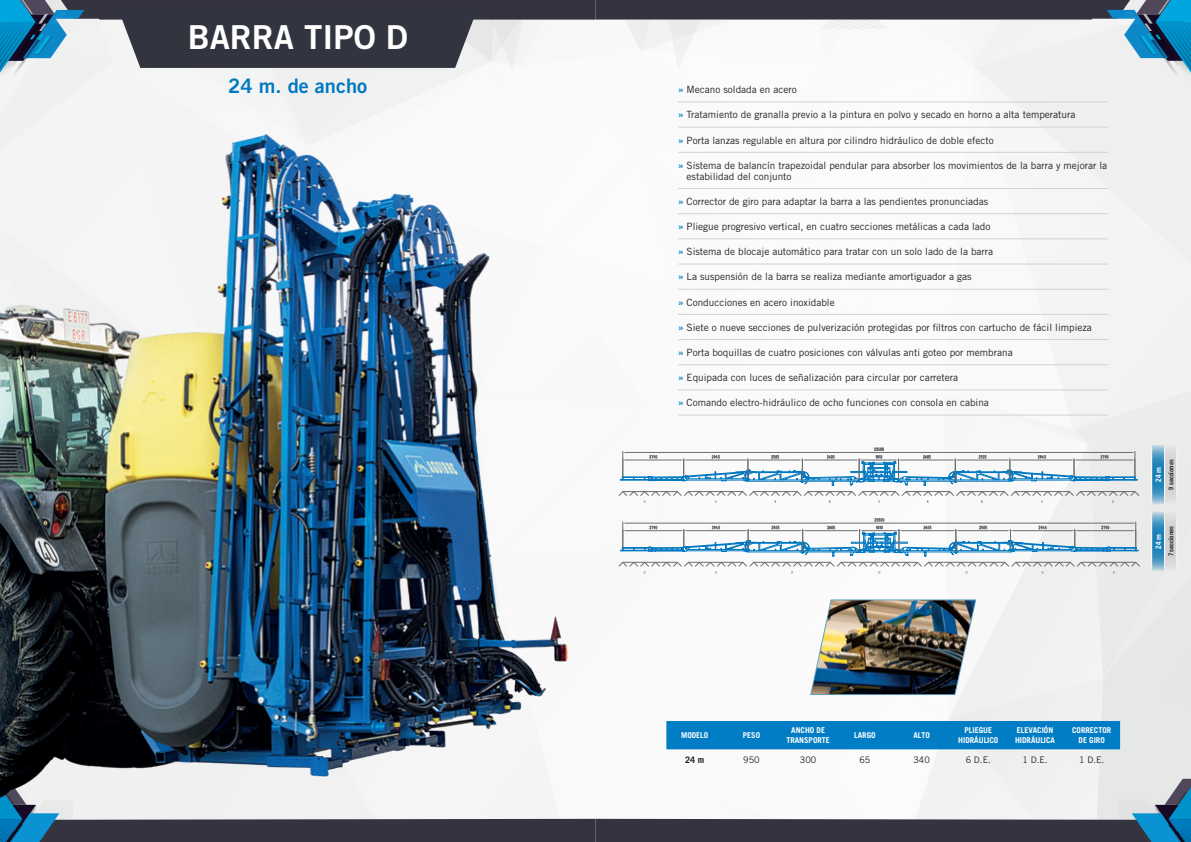
<style>
.page{position:relative;width:1191px;height:842px;background:#fff}
.page>*{position:absolute;margin:0;border:0;box-sizing:border-box;transform-origin:0 0}
.t1{font:33px "Trade Gothic LT Std Bd 2";color:#fff}
.t2{font:20px "Trade Gothic LT Std Bd 2";color:#0079c2}
.t3{font:10px/11px "Trade Gothic LT Std";color:#231f20}
.t4{font:9px "Trade Gothic LT Std";color:#231f20}
.t5{font:700 9px "Trade Gothic LT Std";color:#231f20}
.t6{font:700 8px/9.6px "Trade Gothic LT Std";color:#fff;text-align:center}
.t7{font:700 7.9px "Univers";color:#fff;scale:.8 1}
.t8{font:700 7px "Univers";color:#231f20;scale:.8 1}
.s1{font-weight:700;color:#007dc4}
</style>
<div class="page">
<img style="left:0;top:0;width:1191px;height:842px">
<hr style="left:1176px;top:510px;width:1px;height:62px;background:#fff">
<hr style="left:678px;top:102px;width:430px;height:1px;background:#d1d2d4">
<hr style="left:678px;top:127px;width:430px;height:1px;background:#d1d2d4">
<hr style="left:678px;top:152px;width:430px;height:1px;background:#d1d2d4">
<hr style="left:678px;top:188px;width:430px;height:1px;background:#d1d2d4">
<hr style="left:678px;top:213px;width:430px;height:1px;background:#d1d2d4">
<hr style="left:678px;top:239px;width:430px;height:1px;background:#d1d2d4">
<hr style="left:678px;top:264px;width:430px;height:1px;background:#d1d2d4">
<hr style="left:678px;top:289px;width:430px;height:1px;background:#d1d2d4">
<hr style="left:678px;top:314px;width:430px;height:1px;background:#d1d2d4">
<hr style="left:678px;top:339px;width:430px;height:1px;background:#d1d2d4">
<hr style="left:678px;top:364px;width:430px;height:1px;background:#d1d2d4">
<hr style="left:678px;top:390px;width:430px;height:1px;background:#d1d2d4">
<hr style="left:678px;top:415px;width:430px;height:1px;background:#d1d2d4">
<h1 class="t1" style="left:188px;top:17px;width:222px">BARRA TIPO D</h1>
<h2 class="t2" style="left:228px;top:73px;width:140px">24 m. de ancho</h2>
<p class="t3" style="left:678px;top:84px;width:120px"><span class="s1">»</span> Mecano soldada en acero</p>
<p class="t3" style="left:678px;top:109px;width:399px"><span class="s1">»</span> Tratamiento de granalla previo a la pintura en polvo y secado en horno a alta temperatura</p>
<p class="t3" style="left:678px;top:134px;width:317px"><span class="s1">»</span> Porta lanzas regulable en altura por cilindro hidráulico de doble efecto</p>
<p class="t3" style="left:686px;top:160px;width:422px;text-indent:-8px"><span class="s1">»</span> Sistema de balancín trapezoidal pendular para absorber los movimientos de la barra y mejorar la estabilidad del conjunto</p>
<p class="t3" style="left:678px;top:196px;width:311px"><span class="s1">»</span> Corrector de giro para adaptar la barra a las pendientes pronunciadas</p>
<p class="t3" style="left:678px;top:221px;width:314px"><span class="s1">»</span> Pliegue progresivo vertical, en cuatro secciones metálicas a cada lado</p>
<p class="t3" style="left:678px;top:246px;width:316px"><span class="s1">»</span> Sistema de blocaje automático para tratar con un solo lado de la barra</p>
<p class="t3" style="left:678px;top:271px;width:295px"><span class="s1">»</span> La suspensión de la barra se realiza mediante amortiguador a gas</p>
<p class="t3" style="left:678px;top:296px;width:158px"><span class="s1">»</span> Conducciones en acero inoxidable</p>
<p class="t3" style="left:678px;top:322px;width:415px"><span class="s1">»</span> Siete o nueve secciones de pulverización protegidas por filtros con cartucho de fácil limpieza</p>
<p class="t3" style="left:678px;top:347px;width:336px"><span class="s1">»</span> Porta boquillas de cuatro posiciones con válvulas anti goteo por membrana</p>
<p class="t3" style="left:678px;top:372px;width:281px"><span class="s1">»</span> Equipada con luces de señalización para circular por carretera</p>
<p class="t3" style="left:678px;top:397px;width:312px"><span class="s1">»</span> Comando electro-hidráulico de ocho funciones con consola en cabina</p>
<p class="t7" style="left:1153px;top:482px;width:20px;rotate:-90deg">24 m</p>
<p class="t8" style="left:1166px;top:490px;width:40px;rotate:-90deg">9 secciones</p>
<p class="t7" style="left:1153px;top:548px;width:20px;rotate:-90deg">24 m</p>
<p class="t8" style="left:1166px;top:556px;width:40px;rotate:-90deg">7 secciones</p>
<p class="t6" style="left:681px;top:730px;width:29px">MODELO</p>
<p class="t6" style="left:743px;top:730px;width:19px">PESO</p>
<p class="t6" style="left:786px;top:725px;width:45px">ANCHO DE<br>TRANSPORTE</p>
<p class="t6" style="left:854px;top:730px;width:23px">LARGO</p>
<p class="t6" style="left:913px;top:730px;width:18px">ALTO</p>
<p class="t6" style="left:958px;top:725px;width:42px">PLIEGUE<br>HIDRÁULICO</p>
<p class="t6" style="left:1015px;top:725px;width:42px;text-align:left">ELEVACIÓN<br>HIDRÁULICA</p>
<p class="t6" style="left:1072px;top:725px;width:41px">CORRECTOR<br>DE GIRO</p>
<p class="t5" style="left:685px;top:754px;width:21px">24 m</p>
<p class="t4" style="left:743px;top:754px;width:18px">950</p>
<p class="t4" style="left:800px;top:754px;width:18px">300</p>
<p class="t4" style="left:859px;top:754px;width:12px">65</p>
<p class="t4" style="left:913px;top:754px;width:18px">340</p>
<p class="t4" style="left:965px;top:754px;width:27px">6 D.E.</p>
<p class="t4" style="left:1022px;top:754px;width:27px">1 D.E.</p>
<p class="t4" style="left:1079px;top:754px;width:27px">1 D.E.</p>
</div>
